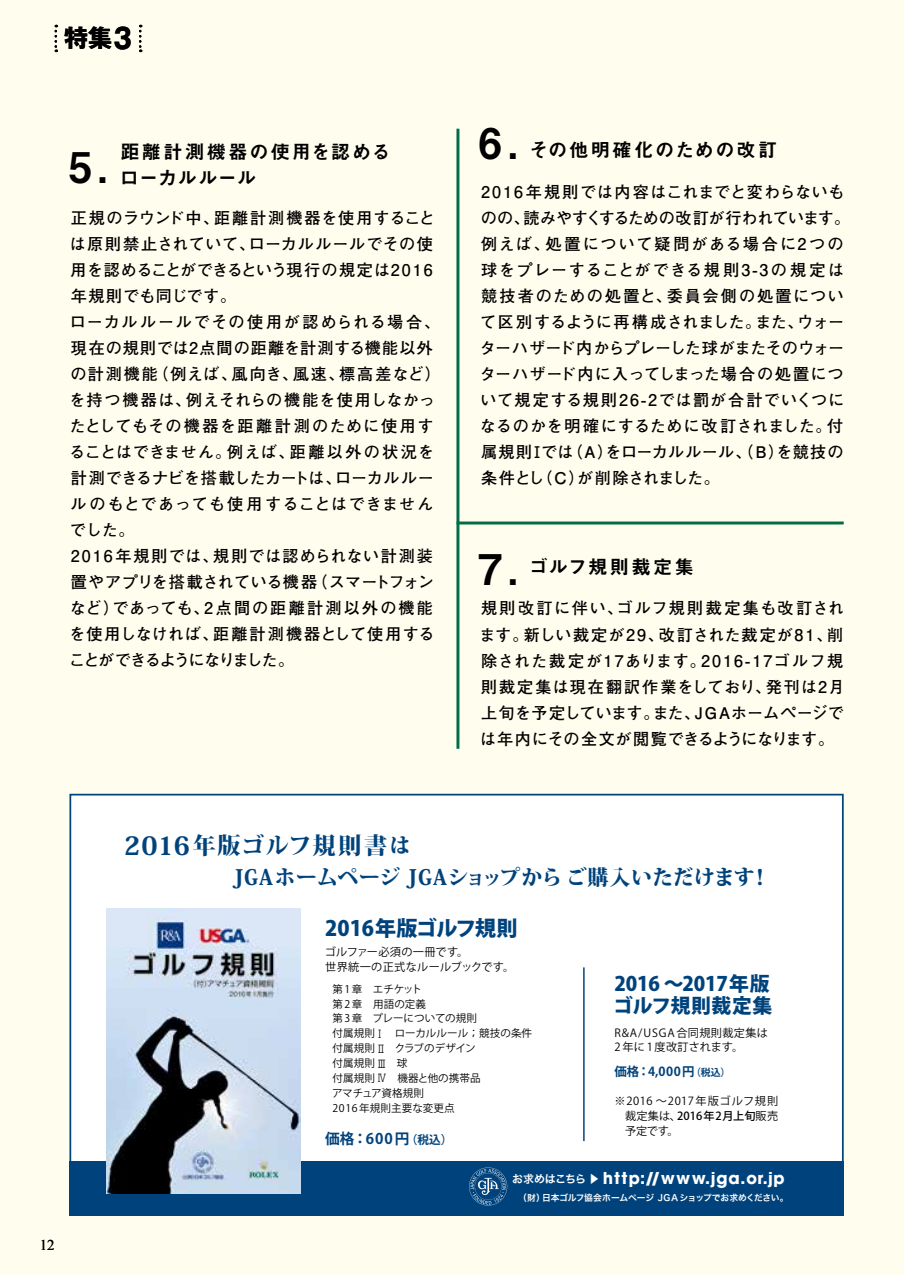
<style>
.page{position:relative;width:904px;height:1275px;background:#fff}
.page>*{position:absolute;margin:0;border:0;box-sizing:border-box;transform-origin:0 0}
.t1{font:42.35px "Midashi Go Pro MB31";color:#000}
.t2{font:700 24.15px "Gothic MB101 Pro";color:#000}
.t3{font:800 23.28px "Koz Min Pro";letter-spacing:.06em;color:#00437c}
.t4{font:800 21px "Koz Min Pro";letter-spacing:.015em;color:#00437c}
.t5{font:800 21px "Koz Go Pro";color:#00437c}
.t6{font:800 19.78px/22.4px "Koz Go Pro";letter-spacing:-.01em;color:#00437c}
.t7{font:19.25px/26.1px "Midashi Go Pro MB31";letter-spacing:.095em;color:#000}
.t8{font:19.25px "Midashi Go Pro MB31";letter-spacing:.125em;color:#000}
.t9{font:700 16.1px/26.1px "Futo Go B101 Pro";letter-spacing:.05em;color:#000}
.t10{font:16.1px "Trendex Black SSK";letter-spacing:.075em;color:#fff}
.t11{font:14.88px "Times New Roman";color:#000}
.t12{font:700 14.7px "Koz Go Pro";letter-spacing:.06em;color:#00437c}
.t13{font:700 12.42px "Koz Go Pro";letter-spacing:.04em;color:#00437c}
.t14{font:11.2px/14.9px "Koz Go Pro";letter-spacing:.03em;color:#000}
.t15{font:10.5px/14.9px "Koz Go Pro";letter-spacing:.01em;color:#000}
.t16{font:8.75px "Hira Kaku Pro W6";letter-spacing:-.015em;color:#fff}
.s1{font-size:27.82px}
.s2{font-size:42.35px}
.s3{font-size:25.38px}
.s4{font-size:21px}
.s5{font-family:"Gothic MB101 Pro";font-weight:300}
.s6{font-size:11.72px}
.s7{font-size:9.97px}
.s8{font-weight:500}
.s9{font-family:"Hira Kaku Pro W6";font-size:11.03px}
</style>
<div class="page">
<svg style="left:903px;top:0;width:1px;height:1275px"></svg>
<div style="left:0;top:0;width:903px;height:1275px;background:#fffeee"></div>
<div style="left:69px;top:794px;width:774px;height:421px;background:#fff;border:2px solid #00437c"></div>
<div style="left:69px;top:1161px;width:774px;height:54px;background:#00437c"></div>
<svg style="left:55px;top:25px;width:2px;height:27px"></svg>
<svg style="left:139px;top:25px;width:2px;height:27px"></svg>
<svg style="left:469px;top:1167px;width:38px;height:38px"></svg>
<img style="left:106px;top:908px;width:194px;height:285px">
<hr style="left:583px;top:967px;width:1px;height:174px;background:#00437c">
<hr style="left:456px;top:521px;width:387px;height:3px;background:#006d46">
<hr style="left:456px;top:129px;width:3px;height:620px;background:#006d46">
<h2 class="t2" style="left:64px;top:18px;width:69px">特集<span class="s1">3</span></h2>
<h1 class="t1" style="left:68px;top:133px;width:41px">5.</h1>
<p class="t7" style="left:120px;top:137px;width:272px">距離計測機器の使用を認めるローカルルール</p>
<p class="t9" style="left:69px;top:203px;width:374px">正規のラウンド中、距離計測機器を使用することは原則禁止されていて、ローカルルールでその使用を認めることができるという現行の規定は2016年規則でも同じです。<br>ローカルルールでその使用が認められる場合、現在の規則では2点間の距離を計測する機能以外の計測機能（例えば、風向き、風速、標高差など）を持つ機器は、例えそれらの機能を使用しなかったとしてもその機器を距離計測のために使用することはできません。例えば、距離以外の状況を計測できるナビを搭載したカートは、ローカルルールのもとであっても使用することはできませんでした。<br>2016年規則では、規則では認められない計測装置やアプリを搭載されている機器（スマートフォンなど）であっても、2点間の距離計測以外の機能を使用しなければ、距離計測機器として使用することができるようになりました。</p>
<p class="t7" style="left:478px;top:135px;width:300px"><span class="s2">6.</span> その他明確化のための改訂</p>
<p class="t9" style="left:479px;top:177px;width:372px">2016年規則では内容はこれまでと変わらないものの、読みやすくするための改訂が行われています。例えば、処置について疑問がある場合に2つの球をプレーすることができる規則3-3の規定は競技者のための処置と、委員会側の処置について区別するように再構成されました。また、ウォーターハザード内からプレーした球がまたそのウォーターハザード内に入ってしまった場合の処置について規定する規則26-2では罰が合計でいくつになるのかを明確にするために改訂されました。付属規則Ⅰでは（A）をローカルルール、（B）を競技の条件とし（C）が削除されました。</p>
<p class="t8" style="left:478px;top:551px;width:217px"><span class="s2">7.</span> ゴルフ規則裁定集</p>
<p class="t9" style="left:479px;top:593px;width:366px;text-align:justify">規則改訂に伴い、ゴルフ規則裁定集も改訂されます。新しい裁定が29、改訂された裁定が81、削除された裁定が17あります。2016-17ゴルフ規則裁定集は現在翻訳作業をしており、発刊は2月上旬を予定しています。また、JGAホームページでは年内にその全文が閲覧できるようになります。</p>
<p class="t11" style="left:40px;top:1235px;width:16px">12</p>
<h3 class="t3" style="left:124px;top:828px;width:288px"><span class="s3">2016</span>年版ゴルフ規則書<span class="s4">は</span></h3>
<h3 class="t4" style="left:124px;top:862px;width:648px">　　　　　JGAホームページ JGAショップから ご購入いただけます！</h3>
<h3 class="t5" style="left:325px;top:915px;width:194px">2016年版ゴルフ規則</h3>
<p class="t14" style="left:325px;top:944px;width:191px">ゴルファー必須の一冊です。<br>世界統一の正式なルールブックです。</p>
<p class="t15" style="left:332px;top:982px;width:202px">第 1 章　エチケット<br>第 2 章　用語の定義<br>第 3 章　プレーについての規則<br>付属規則 <span class="s5">Ⅰ</span> 　ローカルルール；競技の条件付属規則 <span class="s5">Ⅱ</span>　クラブのデザイン<br>付属規則 <span class="s5">Ⅲ</span>　球<br>付属規則 <span class="s5">Ⅳ</span>　機器と他の携帯品<br>アマチュア資格規則<br>2016 年規則主要な変更点</p>
<p class="t12" style="left:325px;top:1129px;width:129px">価格：600円<span class="s6">（税込）</span></p>
<p class="t6" style="left:613px;top:974px;width:161px">2016 ～2017年版ゴルフ規則裁定集</p>
<p class="t14" style="left:614px;top:1025px;width:155px">R&amp;A/USGA合同規則裁定集は<br>2 年に 1 度改訂されます。</p>
<p class="t13" style="left:614px;top:1063px;width:117px">価格：4,000円<span class="s7">（税込）</span></p>
<p class="t14" style="left:625px;top:1094px;width:154px;text-align:justify;text-indent:-11px">※2016 ～2017年版ゴルフ規則裁定集は、<span class="s8">2016年2月上旬</span>販売予定です。</p>
<p class="t10" style="left:512px;top:1167px;width:273px"><span class="s9">お求めはこちら ▶</span> http://www.jga.or.jp</p>
<p class="t16" style="left:518px;top:1190px;width:272px">（財）日本ゴルフ協会ホームページ JGAショップでお求めください。</p>
</div>
